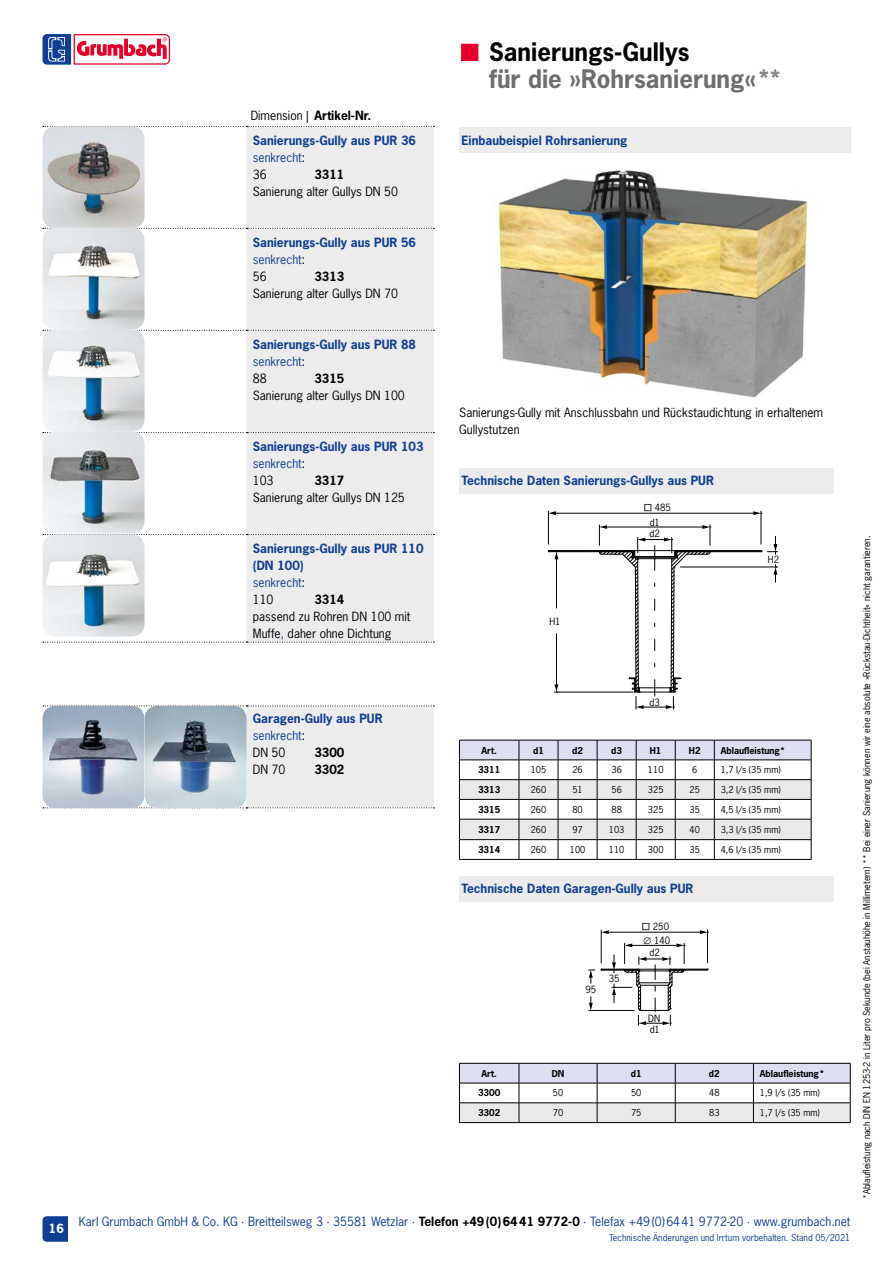
<style>
.page{position:relative;width:893px;height:1263px;background:#fff}
.page>*{position:absolute;margin:0;border:0;box-sizing:border-box;transform-origin:0 0}
.t1{font:700 24px/27px "News Gothic Std";color:#6e6e6e}
.t2{font:700 12px/17px "News Gothic Std";color:#0f3f93}
.t3{font:12px/17px "News Gothic Std";color:#000}
.t4{font:12px/17px "News Gothic Std";color:#0f3f93}
.t5{font:700 12px "News Gothic Std";color:#000}
.t6{font:700 12px "News Gothic Std";color:#fff}
.t7{font:9.45px/14.2px "News Gothic Std";color:#000}
.t8{font:9px "News Gothic Std";color:#000}
.t9{font:700 9px "News Gothic Std";color:#000}
.t10{font:9px "News Gothic Std";color:#0f3f93}
.s1{font-weight:400;color:#000}
.s2{color:#000}
.s3{font-weight:400}
.s4{color:#0f3f93}
.s5{color:#868786}
.s6{font-weight:700;color:#000}
</style>
<div class="page">
<hr style="left:459px;top:859px;width:60px;height:1px;background:#000">
<hr style="left:519px;top:859px;width:39px;height:1px;background:#000">
<hr style="left:558px;top:859px;width:39px;height:1px;background:#000">
<hr style="left:597px;top:859px;width:39px;height:1px;background:#000">
<hr style="left:636px;top:859px;width:39px;height:1px;background:#000">
<hr style="left:675px;top:859px;width:39px;height:1px;background:#000">
<hr style="left:714px;top:859px;width:97px;height:1px;background:#000">
<svg style="left:459px;top:740px;width:353px;height:119px"></svg>
<div style="left:459px;top:128px;width:391px;height:25px;background:#ececec"></div>
<div style="left:459px;top:468px;width:375px;height:25px;background:#ececec"></div>
<div style="left:459px;top:876px;width:375px;height:25px;background:#ececec"></div>
<img style="left:498px;top:170px;width:310px;height:228px">
<hr style="left:548px;top:511px;width:1px;height:33px;background:#000">
<hr style="left:761px;top:511px;width:1px;height:33px;background:#000">
<hr style="left:556px;top:513px;width:197px;height:1px;background:#000">
<svg style="left:548px;top:511px;width:8px;height:4px"></svg>
<svg style="left:753px;top:511px;width:9px;height:4px"></svg>
<svg style="left:548px;top:525px;width:230px;height:184px"></svg>
<hr style="left:589px;top:1010px;width:45px;height:1px;background:#000">
<svg style="left:589px;top:970px;width:6px;height:13px"></svg>
<svg style="left:589px;top:997px;width:4px;height:14px"></svg>
<hr style="left:601px;top:930px;width:1px;height:33px;background:#000">
<hr style="left:707px;top:930px;width:1px;height:33px;background:#000">
<hr style="left:609px;top:932px;width:91px;height:1px;background:#000">
<svg style="left:601px;top:930px;width:8px;height:4px"></svg>
<svg style="left:700px;top:930px;width:8px;height:4px"></svg>
<svg style="left:601px;top:943px;width:107px;height:82px"></svg>
<hr style="left:459px;top:1122px;width:60px;height:1px;background:#000">
<hr style="left:519px;top:1122px;width:78px;height:1px;background:#000">
<hr style="left:597px;top:1122px;width:78px;height:1px;background:#000">
<hr style="left:675px;top:1122px;width:78px;height:1px;background:#000">
<hr style="left:753px;top:1122px;width:97px;height:1px;background:#000">
<svg style="left:459px;top:1063px;width:392px;height:59px"></svg>
<svg style="left:43px;top:34px;width:127px;height:31px"></svg>
<svg style="left:43px;top:1216px;width:25px;height:26px"></svg>
<svg style="left:246px;top:127px;width:188px;height:680px;background:#ededed"></svg>
<svg style="left:146px;top:432px;width:288px;height:1px"></svg>
<svg style="left:146px;top:228px;width:288px;height:1px"></svg>
<svg style="left:146px;top:534px;width:288px;height:1px"></svg>
<svg style="left:146px;top:330px;width:288px;height:1px"></svg>
<svg style="left:247px;top:807px;width:187px;height:1px"></svg>
<svg style="left:146px;top:126px;width:288px;height:1px"></svg>
<svg style="left:43px;top:642px;width:391px;height:1px"></svg>
<svg style="left:43px;top:705px;width:391px;height:1px"></svg>
<img style="left:43px;top:126px;width:102px;height:510px">
<img style="left:43px;top:706px;width:204px;height:102px">
<svg style="left:145px;top:706px;width:102px;height:102px;background:#9eaebb"></svg>
<p class="t6" style="left:49px;top:1221px;width:16px">16</p>
<p class="t2" style="left:251px;top:103px;width:167px;line-height:24.8px"><span class="s1">Dimension |</span> <span class="s2">Artikel-Nr.<br></span>Sanierungs-Gully aus PUR 36</p>
<p class="t4" style="left:253px;top:148px;width:54px">senkrecht<span class="s2">:<br>36</span></p>
<p class="t5" style="left:314px;top:166px;width:31px">3311</p>
<p class="t3" style="left:253px;top:182px;width:147px">Sanierung alter Gullys DN 50</p>
<p class="t2" style="left:253px;top:233px;width:165px">Sanierungs-Gully aus PUR 56 <span class="s3">senkrecht</span><span class="s1">:<br>56</span></p>
<p class="t5" style="left:314px;top:268px;width:31px">3313</p>
<p class="t3" style="left:253px;top:285px;width:147px">Sanierung alter Gullys DN 70</p>
<p class="t2" style="left:253px;top:335px;width:165px">Sanierungs-Gully aus PUR 88 <span class="s3">senkrecht</span><span class="s1">:<br>88</span></p>
<p class="t5" style="left:314px;top:370px;width:31px">3315</p>
<p class="t3" style="left:253px;top:387px;width:154px">Sanierung alter Gullys DN 100</p>
<p class="t2" style="left:253px;top:437px;width:172px">Sanierungs-Gully aus PUR 103 <span class="s3">senkrecht</span><span class="s1">:<br>103</span></p>
<p class="t5" style="left:314px;top:472px;width:31px">3317</p>
<p class="t3" style="left:253px;top:489px;width:154px">Sanierung alter Gullys DN 125</p>
<p class="t2" style="left:253px;top:540px;width:172px">Sanierungs-Gully aus PUR 110 (DN 100)<br><span class="s3">senkrecht</span><span class="s1">:<br>110</span></p>
<p class="t5" style="left:314px;top:591px;width:31px">3314</p>
<p class="t3" style="left:253px;top:608px;width:159px">passend zu Rohren DN 100 mit<br>Muffe<span class="s4">,</span> daher ohne Dichtung</p>
<p class="t2" style="left:253px;top:710px;width:131px">Garagen-Gully aus PUR <span class="s3">senkrecht</span><span class="s1">:<br>DN 50</span></p>
<p class="t5" style="left:314px;top:744px;width:31px">3300</p>
<p class="t3" style="left:253px;top:761px;width:34px">DN 70</p>
<p class="t5" style="left:314px;top:761px;width:31px">3302</p>
<h1 class="t1" style="left:489px;top:38px;width:295px"><span class="s2">Sanierungs-Gullys<br></span>für die »Rohrsanierung«<span class="s5">**</span></h1>
<p class="t2" style="left:461px;top:131px;width:167px">Einbaubeispiel Rohrsanierung</p>
<p class="t3" style="left:459px;top:404px;width:365px">Sanierungs-Gully mit Anschlussbahn und Rückstaudichtung in erhaltenem<br>Gullystutzen</p>
<p class="t2" style="left:461px;top:472px;width:254px">Technische Daten Sanierungs-Gullys aus PUR</p>
<p class="t7" style="left:549px;top:614px;width:13px">H1</p>
<p class="t7" style="left:650px;top:500px;width:23px;text-indent:5px">485 d1</p>
<p class="t7" style="left:649px;top:526px;width:12px">d2</p>
<p class="t7" style="left:649px;top:695px;width:12px">d3</p>
<p class="t7" style="left:768px;top:552px;width:13px">H2</p>
<p class="t9" style="left:481px;top:744px;width:17px">Art.</p>
<p class="t9" style="left:533px;top:744px;width:12px">d1</p>
<p class="t9" style="left:572px;top:744px;width:12px">d2</p>
<p class="t9" style="left:611px;top:744px;width:12px">d3</p>
<p class="t9" style="left:650px;top:744px;width:13px">H1</p>
<p class="t9" style="left:689px;top:744px;width:13px">H2</p>
<p class="t9" style="left:721px;top:744px;width:66px">Ablaufleistung*</p>
<p class="t9" style="left:478px;top:764px;width:24px">3311</p>
<p class="t8" style="left:531px;top:764px;width:17px">105</p>
<p class="t8" style="left:572px;top:764px;width:12px">26</p>
<p class="t8" style="left:611px;top:764px;width:12px">36</p>
<p class="t8" style="left:648px;top:764px;width:17px">110</p>
<p class="t8" style="left:692px;top:764px;width:7px">6</p>
<p class="t8" style="left:721px;top:764px;width:62px">1,7 l/s (35 mm)</p>
<p class="t9" style="left:478px;top:784px;width:24px">3313</p>
<p class="t8" style="left:531px;top:784px;width:17px">260</p>
<p class="t8" style="left:572px;top:784px;width:12px">51</p>
<p class="t8" style="left:611px;top:784px;width:12px">56</p>
<p class="t8" style="left:648px;top:784px;width:17px">325</p>
<p class="t8" style="left:690px;top:784px;width:12px">25</p>
<p class="t8" style="left:721px;top:784px;width:62px">3,2 l/s (35 mm)</p>
<p class="t9" style="left:478px;top:803px;width:24px">3315</p>
<p class="t8" style="left:531px;top:803px;width:17px">260</p>
<p class="t8" style="left:572px;top:803px;width:12px">80</p>
<p class="t8" style="left:611px;top:803px;width:12px">88</p>
<p class="t8" style="left:648px;top:803px;width:17px">325</p>
<p class="t8" style="left:690px;top:803px;width:12px">35</p>
<p class="t8" style="left:721px;top:803px;width:62px">4,5 l/s (35 mm)</p>
<p class="t9" style="left:478px;top:823px;width:24px">3317</p>
<p class="t8" style="left:531px;top:823px;width:17px">260</p>
<p class="t8" style="left:572px;top:823px;width:12px">97</p>
<p class="t8" style="left:609px;top:823px;width:17px">103</p>
<p class="t8" style="left:648px;top:823px;width:17px">325</p>
<p class="t8" style="left:690px;top:823px;width:12px">40</p>
<p class="t8" style="left:721px;top:823px;width:62px">3,3 l/s (35 mm)</p>
<p class="t9" style="left:478px;top:844px;width:24px">3314</p>
<p class="t8" style="left:531px;top:844px;width:17px">260</p>
<p class="t8" style="left:570px;top:844px;width:17px">100</p>
<p class="t8" style="left:609px;top:844px;width:17px">110</p>
<p class="t8" style="left:648px;top:844px;width:17px">300</p>
<p class="t8" style="left:690px;top:844px;width:12px">35</p>
<p class="t8" style="left:721px;top:844px;width:62px">4,6 l/s (35 mm)</p>
<p class="t2" style="left:461px;top:880px;width:234px">Technische Daten Garagen-Gully aus PUR</p>
<p class="t7" style="left:644px;top:920px;width:28px;line-height:13.6px;text-align:right">250<br>∅ 140</p>
<p class="t7" style="left:585px;top:982px;width:12px">95</p>
<p class="t7" style="left:609px;top:971px;width:12px">35</p>
<p class="t7" style="left:650px;top:945px;width:12px">d2</p>
<p class="t7" style="left:648px;top:1011px;width:13px">DN</p>
<p class="t7" style="left:650px;top:1022px;width:12px">d1</p>
<p class="t9" style="left:481px;top:1067px;width:17px">Art.</p>
<p class="t9" style="left:552px;top:1067px;width:14px">DN</p>
<p class="t9" style="left:631px;top:1067px;width:12px">d1</p>
<p class="t9" style="left:709px;top:1067px;width:12px">d2</p>
<p class="t9" style="left:760px;top:1067px;width:66px">Ablaufleistung*</p>
<p class="t9" style="left:478px;top:1087px;width:24px">3300</p>
<p class="t8" style="left:553px;top:1087px;width:12px">50</p>
<p class="t8" style="left:631px;top:1087px;width:12px">50</p>
<p class="t8" style="left:709px;top:1087px;width:12px">48</p>
<p class="t8" style="left:760px;top:1087px;width:62px">1,9 l/s (35 mm)</p>
<p class="t9" style="left:478px;top:1107px;width:24px">3302</p>
<p class="t8" style="left:553px;top:1107px;width:12px">70</p>
<p class="t8" style="left:631px;top:1107px;width:12px">75</p>
<p class="t8" style="left:709px;top:1107px;width:12px">83</p>
<p class="t8" style="left:760px;top:1107px;width:62px">1,7 l/s (35 mm)</p>
<p class="t4" style="left:79px;top:1212px;width:773px">Karl Grumbach GmbH &amp; Co. KG · Breitteilsweg 3 · 35581 Wetzlar · <span class="s6">Telefon +49(0)6441 9772-0</span> · Telefax +49(0)6441 9772-20 · www.grumbach.net</p>
<p class="t10" style="left:609px;top:1232px;width:243px">Technische Änderungen und Irrtum vorbehalten. Stand 05/2021</p>
<p class="t8" style="left:861px;top:1199px;width:665px;rotate:-90deg">*Ablaufleistung nach DIN EN 1253-2 in Liter pro Sekunde (bei Anstauhöhe in Millimetern) ** Bei einer Sanierung können wir eine absolute »Rückstau-Dichtheit« nicht garantieren.</p>
</div>
